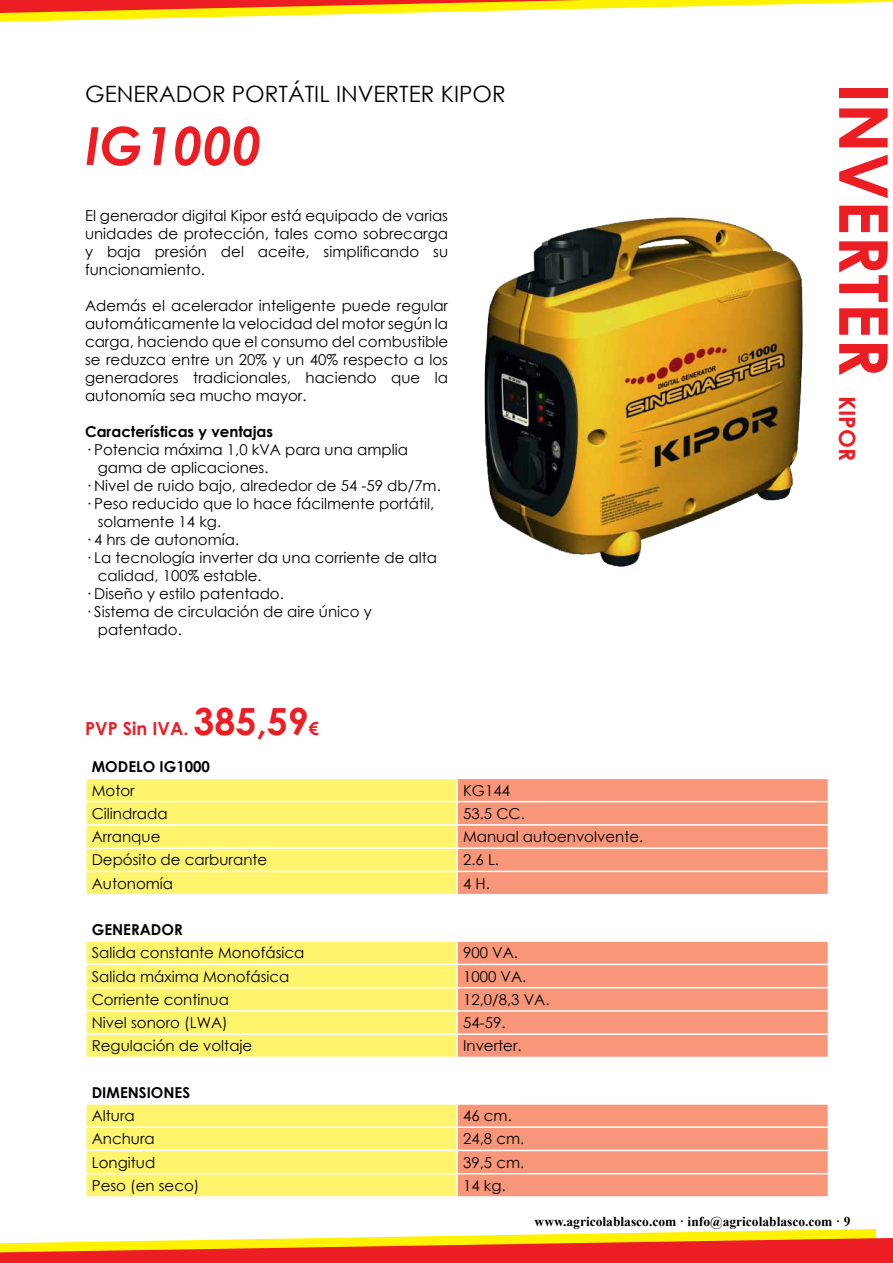
<style>
.page{position:relative;width:893px;height:1263px;background:#fff}
.page>*{position:absolute;margin:0;border:0;box-sizing:border-box;transform-origin:0 0}
.t1{font:700 67.5px "Century Gothic";color:#ed1d24}
.t2{font:italic 700 52.5px "Century Gothic";color:#ed1d24}
.t3{font:22.5px "Century Gothic";color:#000}
.t4{font:700 22.5px "Century Gothic";color:#ed1d24}
.t5{font:700 18px "Century Gothic";color:#ed1d24}
.t6{font:15px/18px "Century Gothic";color:#000;text-align:justify}
.t7{font:700 15px "Century Gothic";color:#000}
.t8{font:700 13.5px "Times New Roman";color:#000}
.s1{font-size:37.5px}
</style>
<div class="page">
<svg style="left:0;top:1229px;width:893px;height:34px"></svg>
<svg style="left:0;top:0;width:893px;height:22px"></svg>
<svg style="left:87px;top:779px;width:369px;height:417px;fill:#fff56d"></svg>
<svg style="left:458px;top:779px;width:370px;height:417px;fill:#f79679"></svg>
<hr style="left:85px;top:801px;width:372px;height:1px;background:#fff">
<hr style="left:457px;top:801px;width:372px;height:1px;background:#fff">
<hr style="left:85px;top:824px;width:372px;height:2px;background:#fff">
<hr style="left:457px;top:824px;width:372px;height:2px;background:#fff">
<hr style="left:85px;top:847px;width:372px;height:2px;background:#fff">
<hr style="left:457px;top:847px;width:372px;height:2px;background:#fff">
<hr style="left:85px;top:871px;width:372px;height:1px;background:#fff">
<hr style="left:457px;top:871px;width:372px;height:1px;background:#fff">
<hr style="left:85px;top:894px;width:372px;height:1px;background:#fff">
<hr style="left:457px;top:894px;width:372px;height:1px;background:#fff">
<hr style="left:85px;top:940px;width:372px;height:2px;background:#fff">
<hr style="left:457px;top:940px;width:372px;height:2px;background:#fff">
<hr style="left:85px;top:964px;width:372px;height:1px;background:#fff">
<hr style="left:457px;top:964px;width:372px;height:1px;background:#fff">
<hr style="left:85px;top:987px;width:372px;height:1px;background:#fff">
<hr style="left:457px;top:987px;width:372px;height:1px;background:#fff">
<hr style="left:85px;top:1010px;width:372px;height:2px;background:#fff">
<hr style="left:457px;top:1010px;width:372px;height:2px;background:#fff">
<hr style="left:85px;top:1033px;width:372px;height:2px;background:#fff">
<hr style="left:457px;top:1033px;width:372px;height:2px;background:#fff">
<hr style="left:85px;top:1057px;width:372px;height:1px;background:#fff">
<hr style="left:457px;top:1057px;width:372px;height:1px;background:#fff">
<hr style="left:85px;top:1103px;width:372px;height:2px;background:#fff">
<hr style="left:457px;top:1103px;width:372px;height:2px;background:#fff">
<hr style="left:85px;top:1126px;width:372px;height:2px;background:#fff">
<hr style="left:457px;top:1126px;width:372px;height:2px;background:#fff">
<hr style="left:85px;top:1150px;width:372px;height:1px;background:#fff">
<hr style="left:457px;top:1150px;width:372px;height:1px;background:#fff">
<hr style="left:85px;top:1173px;width:372px;height:1px;background:#fff">
<hr style="left:457px;top:1173px;width:372px;height:1px;background:#fff">
<img style="left:484px;top:217px;width:319px;height:350px">
<h3 class="t3" style="left:85px;top:78px;width:422px">GENERADOR PORTÁTIL INVERTER KIPOR</h3>
<h2 class="t2" style="left:85px;top:106px;width:178px">IG1000</h2>
<p class="t6" style="left:85px;top:206px;width:365px">El generador digital Kipor está equipado de varias unidades de protección, tales como sobrecarga y baja presión del aceite, simplificando su funcionamiento.</p>
<p class="t6" style="left:85px;top:296px;width:365px">Además el acelerador inteligente puede regular automáticamente la velocidad del motor según la carga, haciendo que el consumo del combustible se reduzca entre un 20% y un 40% respecto a los generadores tradicionales, haciendo que la autonomía sea mucho mayor.</p>
<p class="t7" style="left:85px;top:420px;width:190px">Características y ventajas</p>
<p class="t6" style="left:85px;top:440px;width:325px">· Potencia máxima 1,0 kVA para una amplia</p>
<p class="t6" style="left:98px;top:458px;width:172px">gama de aplicaciones.</p>
<p class="t6" style="left:85px;top:476px;width:357px">· Nivel de ruido bajo, alrededor de 54 -59 db/7m.</p>
<p class="t6" style="left:85px;top:494px;width:351px">· Peso reducido que lo hace fácilmente portátil,</p>
<p class="t6" style="left:98px;top:512px;width:125px">solamente 14 kg.</p>
<p class="t6" style="left:85px;top:530px;width:156px">· 4 hrs de autonomía.</p>
<p class="t6" style="left:85px;top:548px;width:354px">· La tecnología inverter da una corriente de alta</p>
<p class="t6" style="left:98px;top:566px;width:165px">calidad, 100% estable.</p>
<p class="t6" style="left:85px;top:584px;width:200px">· Diseño y estilo patentado.</p>
<p class="t6" style="left:85px;top:602px;width:288px">· Sistema de circulación de aire único y</p>
<p class="t6" style="left:98px;top:620px;width:86px">patentado.</p>
<p class="t5" style="left:85px;top:715px;width:235px">PVP Sin IVA. <span class="s1">385,59</span>€</p>
<p class="t7" style="left:92px;top:755px;width:120px">MODELO IG1000</p>
<p class="t6" style="left:92px;top:781px;width:45px">Motor</p>
<p class="t6" style="left:463px;top:781px;width:48px">KG144</p>
<p class="t6" style="left:92px;top:804px;width:77px">Cilindrada</p>
<p class="t6" style="left:463px;top:804px;width:63px">53.5 CC.</p>
<p class="t6" style="left:92px;top:827px;width:70px">Arranque</p>
<p class="t6" style="left:463px;top:827px;width:182px">Manual autoenvolvente.</p>
<p class="t6" style="left:92px;top:851px;width:177px">Depósito de carburante</p>
<p class="t6" style="left:463px;top:851px;width:38px">2.6 L.</p>
<p class="t6" style="left:92px;top:874px;width:83px">Autonomía</p>
<p class="t6" style="left:463px;top:874px;width:28px">4 H.</p>
<p class="t7" style="left:92px;top:918px;width:92px">GENERADOR</p>
<p class="t6" style="left:92px;top:944px;width:214px">Salida constante Monofásica</p>
<p class="t6" style="left:463px;top:944px;width:56px">900 VA.</p>
<p class="t6" style="left:92px;top:967px;width:199px">Salida máxima Monofásica</p>
<p class="t6" style="left:463px;top:967px;width:65px">1000 VA.</p>
<p class="t6" style="left:92px;top:990px;width:139px">Corriente continua</p>
<p class="t6" style="left:463px;top:990px;width:88px">12,0/8,3 VA.</p>
<p class="t6" style="left:92px;top:1013px;width:137px">Nivel sonoro (LWA)</p>
<p class="t6" style="left:463px;top:1013px;width:44px">54-59.</p>
<p class="t6" style="left:92px;top:1037px;width:162px">Regulación de voltaje</p>
<p class="t6" style="left:463px;top:1037px;width:60px">Inverter.</p>
<p class="t7" style="left:92px;top:1081px;width:100px">DIMENSIONES</p>
<p class="t6" style="left:92px;top:1106px;width:45px">Altura</p>
<p class="t6" style="left:463px;top:1106px;width:50px">46 cm.</p>
<p class="t6" style="left:92px;top:1130px;width:64px">Anchura</p>
<p class="t6" style="left:463px;top:1130px;width:63px">24,8 cm.</p>
<p class="t6" style="left:92px;top:1153px;width:65px">Longitud</p>
<p class="t6" style="left:463px;top:1153px;width:63px">39,5 cm.</p>
<p class="t6" style="left:92px;top:1176px;width:109px">Peso (en seco)</p>
<p class="t6" style="left:463px;top:1176px;width:44px">14 kg.</p>
<h1 class="t1" style="left:915px;top:84px;width:294px;rotate:90deg">INVERTER</h1>
<h3 class="t4" style="left:864px;top:396px;width:66px;rotate:90deg">KIPOR</h3>
<p class="t8" style="left:535px;top:1212px;width:317px">www.agricolablasco.com · info@agricolablasco.com · 9</p>
</div>
